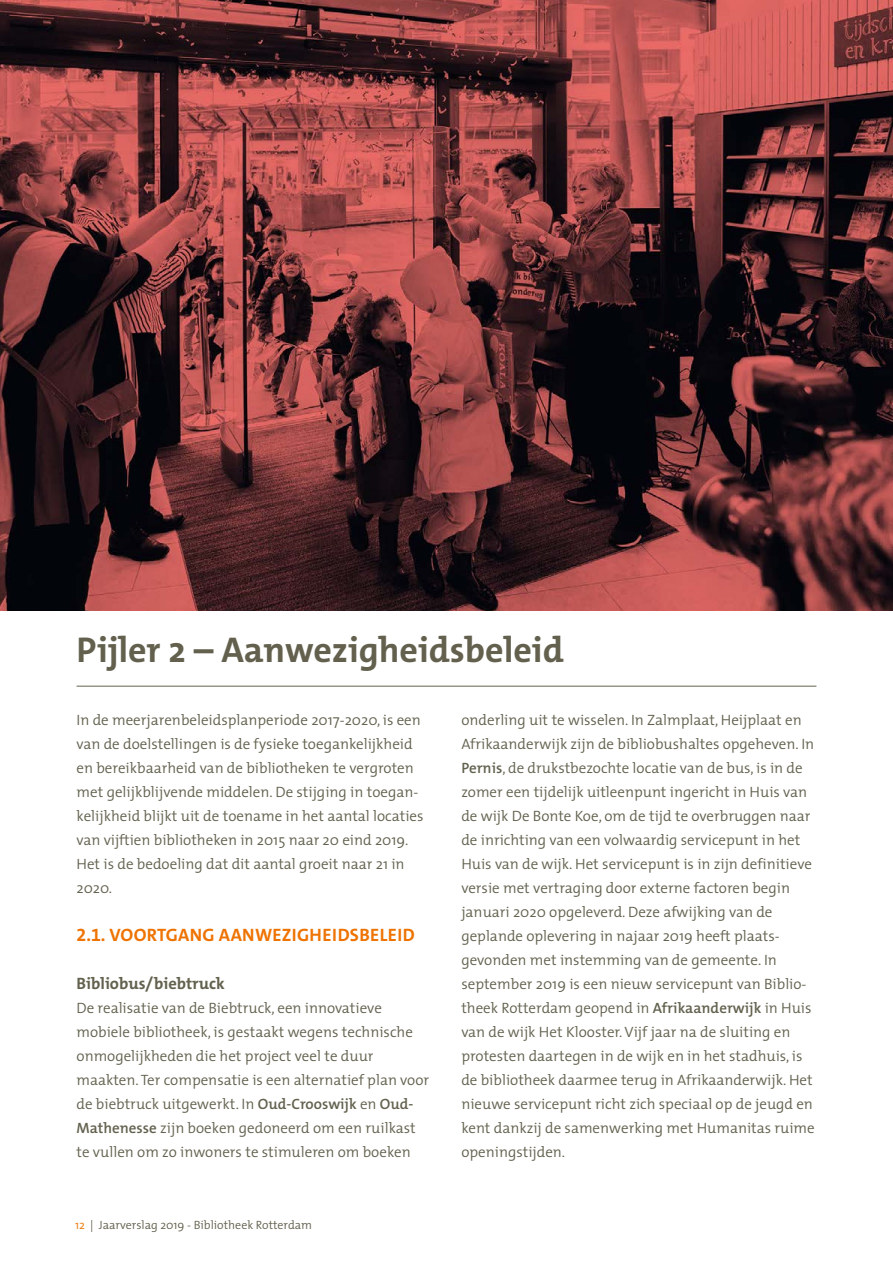
<style>
.page{position:relative;width:893px;height:1263px;background:#fff}
.page>*{position:absolute;margin:0;border:0;box-sizing:border-box;transform-origin:0 0}
.TOC_Heading_Hoofdstu{font:700 36px "The Mix Yota W7";color:#63614e}
.TOC_niveau_2{font:700 18px "The Mix C5";letter-spacing:.02em;color:#ee7302}
.Tussenkopje{font:700 16.5px "The Mix C5";color:#63614e}
.platte_1{font:300 15px/24px "The Mix";color:#63614e}
.t1{font:300 12px "The Mix";color:#63614e}
.s1{font-family:"The Mix B W6";font-weight:600}
.s2{color:#ee7302}
</style>
<div class="page">
<img style="left:0;top:0;width:893px;height:610px">
<hr style="left:77px;top:686px;width:739px;height:1px;background:#63614e">
<p class="TOC_Heading_Hoofdstu" style="left:77px;top:627px;width:489px">Pijler 2 – Aanwezigheidsbeleid</p>
<p class="platte_1" style="left:77px;top:708px;width:348px">In de meerjarenbeleidsplanperiode 2017-2020, is een van de doelstellingen is de fysieke toegankelijkheid en bereikbaarheid van de bibliotheken te vergroten met gelijkblijvende middelen. De stijging in toegan&shy;kelijkheid blijkt uit de toename in het aantal locaties van vijftien bibliotheken in 2015 naar 20 eind 2019.<br>Het is de bedoeling dat dit aantal groeit naar 21 in 2020.</p>
<p class="TOC_niveau_2" style="left:77px;top:923px;width:340px">2.1. VOORTGANG AANWEZIGHEIDSBELEID</p>
<p class="Tussenkopje" style="left:77px;top:972px;width:150px">Bibliobus/biebtruck</p>
<p class="platte_1" style="left:77px;top:996px;width:354px">De realisatie van de Biebtruck, een innovatieve mobiele bibliotheek, is gestaakt wegens technische onmogelijkheden die het project veel te duur maakten. Ter compensatie is een alternatief plan voor de biebtruck uitgewerkt. In <span class="s1">Oud-Crooswijk</span> en <span class="s1">Oud-Mathenesse</span> zijn boeken gedoneerd om een ruilkast te vullen om zo inwoners te stimuleren om boeken</p>
<p class="t1" style="left:75px;top:1217px;width:239px"><span class="s2">12</span> | Jaarverslag 2019 - Bibliotheek Rotterdam</p>
<p class="platte_1" style="left:461px;top:708px;width:355px">onderling uit te wisselen. In Zalmplaat, Heijplaat en Afrikaanderwijk zijn de bibliobushaltes opgeheven. In <span class="s1">Pernis</span>, de drukstbezochte locatie van de bus, is in de zomer een tijdelijk uitleenpunt ingericht in Huis van de wijk De Bonte Koe, om de tijd te overbruggen naar de inrichting van een volwaardig servicepunt in het Huis van de wijk. Het servicepunt is in zijn definitieve versie met vertraging door externe factoren begin januari 2020 opgeleverd. Deze afwijking van de geplande oplevering in najaar 2019 heeft plaats&shy;gevonden met instemming van de gemeente. In september 2019 is een nieuw servicepunt van Biblio&shy;theek Rotterdam geopend in <span class="s1">Afrikaanderwijk</span> in Huis van de wijk Het Klooster. Vijf jaar na de sluiting en protesten daartegen in de wijk en in het stadhuis, is de bibliotheek daarmee terug in Afrikaanderwijk. Het nieuwe servicepunt richt zich speciaal op de jeugd en kent dankzij de samenwerking met Humanitas ruime openingstijden.</p>
</div>
